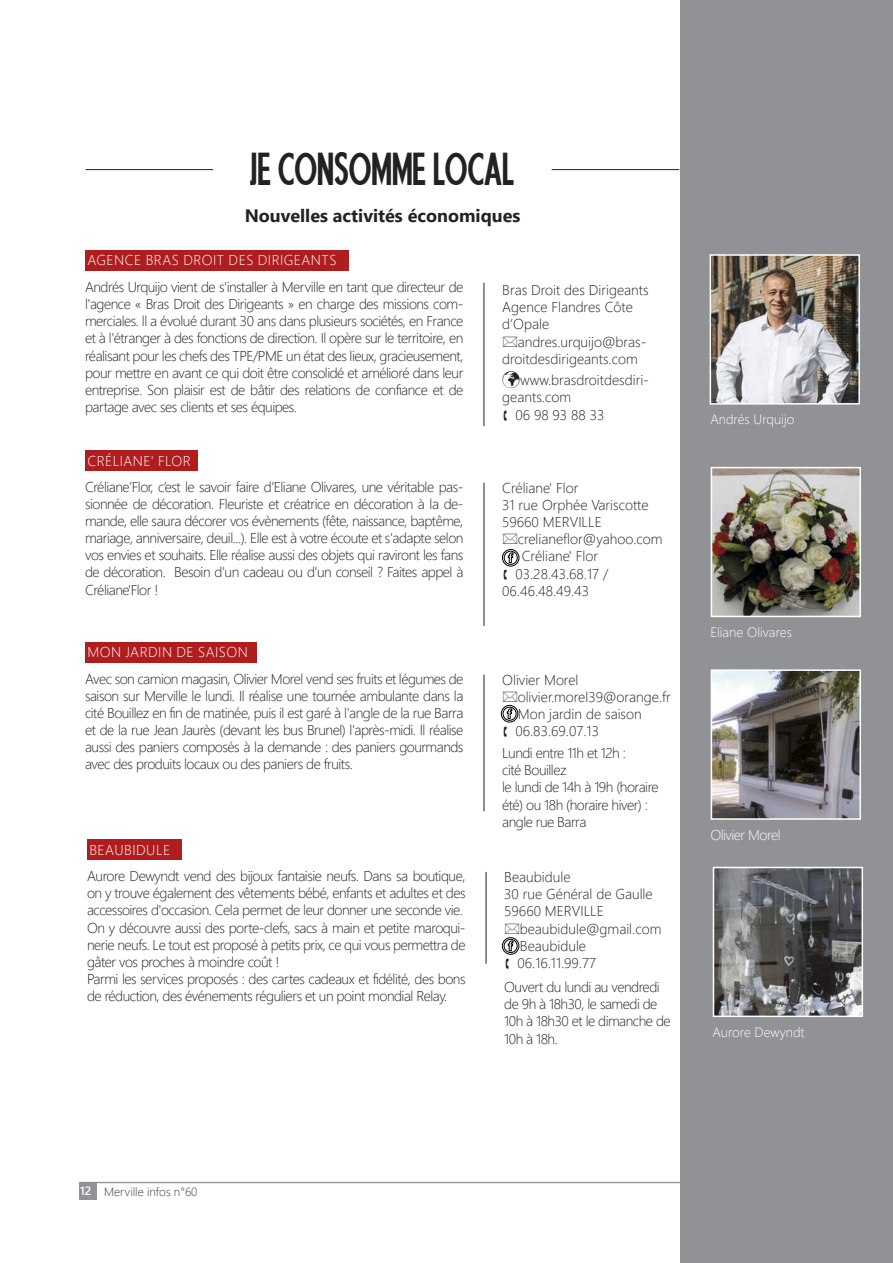
<style>
.page{position:relative;width:893px;height:1263px;background:#fff}
.page>*{position:absolute;margin:0;border:0;box-sizing:border-box;transform-origin:0 0}
.t1{font:45px "Fundamental Brigade Condensed";color:#222221}
.t2{font:700 18px "Segoe UI";color:#222221}
.t3{font:300 14.25px/17.1px "Segoe UI";letter-spacing:-.035em;color:#222221;text-align:justify}
.t4{font:300 14.25px/17.1px "Segoe UI";color:#222221}
.t5{font:300 14.25px "Segoe UI";letter-spacing:.035em;color:#fff}
.t6{font:300 14.25px "Segoe UI";letter-spacing:-.035em;color:#fff}
.t7{font:300 13.5px "Segoe UI";color:#fff}
.t8{font:300 12px "Segoe UI";color:#363636}
.s1{font-weight:600;color:#fff}
</style>
<div class="page">
<div style="left:84px;top:1183px;width:13px;height:17px;background:#919295"></div>
<hr style="left:79px;top:1182px;width:725px;height:1px;background:#919295">
<div style="left:79px;top:1182px;width:13px;height:17px;background:#919295"></div>
<div style="left:680px;top:0;width:213px;height:1263px;background:#919295"></div>
<div style="left:85px;top:251px;width:264px;height:20px;background:#af1d1f"></div>
<hr style="left:86px;top:169px;width:127px;height:1px;background:#222221">
<hr style="left:552px;top:169px;width:127px;height:1px;background:#222221">
<img style="left:713px;top:257px;width:144px;height:145px">
<div style="left:710px;top:254px;width:150px;height:151px;border:2px solid #fff"></div>
<hr style="left:484px;top:283px;width:1px;height:143px;background:#222221">
<hr style="left:484px;top:483px;width:1px;height:143px;background:#222221">
<img style="left:714px;top:470px;width:144px;height:144px">
<div style="left:711px;top:467px;width:150px;height:150px;border:2px solid #fff"></div>
<div style="left:85px;top:450px;width:113px;height:21px;background:#af1d1f"></div>
<hr style="left:484px;top:674px;width:1px;height:137px;background:#222221">
<img style="left:714px;top:672px;width:144px;height:145px">
<div style="left:711px;top:669px;width:150px;height:151px;border:2px solid #fff"></div>
<div style="left:85px;top:642px;width:171px;height:20px;background:#af1d1f"></div>
<hr style="left:486px;top:872px;width:1px;height:92px;background:#222221">
<img style="left:716px;top:870px;width:144px;height:144px">
<div style="left:713px;top:867px;width:150px;height:150px;border:2px solid #fff"></div>
<div style="left:87px;top:840px;width:95px;height:20px;background:#af1d1f"></div>
<svg style="left:502px;top:549px;width:17px;height:18px"></svg>
<svg style="left:501px;top:704px;width:17px;height:19px"></svg>
<svg style="left:502px;top:937px;width:17px;height:18px"></svg>
<p class="t1" style="left:250px;top:143px;width:265px">JE CONSOMME LOCAL</p>
<p class="t2" style="left:245px;top:198px;width:277px">Nouvelles activités économiques</p>
<p class="t5" style="left:87px;top:247px;width:250px">AGENCE BRAS DROIT DES DIRIGEANTS</p>
<p class="t3" style="left:85px;top:277px;width:380px">Andrés Urquijo vient de s'installer à Merville en tant que directeur de l'agence « Bras Droit des Dirigeants » en charge des missions com&shy;merciales. ll a évolué durant 30 ans dans plusieurs sociétés, en France et à l'étranger à des fonctions de direction. Il opère sur le territoire, en réalisant pour les chefs des TPE/PME un état des lieux, gracieusement, pour mettre en avant ce qui doit être consolidé et amélioré dans leur entreprise. Son plaisir est de bâtir des relations de confiance et de partage avec ses clients et ses équipes.</p>
<p class="t5" style="left:87px;top:447px;width:105px">CRÉLIANE' FLOR</p>
<p class="t4" style="left:502px;top:280px;width:148px">Bras Droit des Dirigeants<br>Agence Flandres Côte d’Opale</p>
<p class="t4" style="left:502px;top:332px;width:146px;text-indent:15px">andres.urquijo@bras&shy;droitdesdirigeants.com</p>
<p class="t4" style="left:502px;top:370px;width:148px">✓www.brasdroitdesdiri&shy;geants.com</p>
<p class="t3" style="left:515px;top:404px;width:91px">06 98 93 88 33</p>
<p class="t3" style="left:85px;top:477px;width:380px">Créliane’Flor, c’est le savoir faire d’Eliane Olivares, une véritable pas&shy;sionnée de décoration. Fleuriste et créatrice en décoration à la de&shy;mande, elle saura décorer vos évènements (fête, naissance, baptême, mariage, anniversaire, deuil...). Elle est à votre écoute et s'adapte selon vos envies et souhaits. Elle réalise aussi des objets qui raviront les fans de décoration. Besoin d'un cadeau ou d'un conseil ? Faites appel à Créliane'Flor !</p>
<p class="t4" style="left:502px;top:478px;width:78px">Créliane' Flor</p>
<p class="t4" style="left:502px;top:495px;width:148px">31 rue Orphée Variscotte</p>
<p class="t4" style="left:502px;top:512px;width:101px">59660 MERVILLE</p>
<p class="t4" style="left:518px;top:529px;width:146px">crelianeflor@yahoo.com</p>
<p class="t4" style="left:522px;top:546px;width:78px">Créliane' Flor</p>
<p class="t4" style="left:502px;top:563px;width:108px;text-indent:13px">03.28.43.68.17 /<br>06.46.48.49.43</p>
<p class="t5" style="left:87px;top:639px;width:162px">MON JARDIN DE SAISON</p>
<p class="t3" style="left:85px;top:669px;width:380px">Avec son camion magasin, Olivier Morel vend ses fruits et légumes de saison sur Merville le lundi. Il réalise une tournée ambulante dans la cité Bouillez en fin de matinée, puis il est garé à l'angle de la rue Barra et de la rue Jean Jaurès (devant les bus Brunel) l'après-midi. Il réalise aussi des paniers composés à la demande : des paniers gourmands avec des produits locaux ou des paniers de fruits.</p>
<p class="t4" style="left:502px;top:670px;width:78px">Olivier Morel</p>
<p class="t4" style="left:518px;top:687px;width:155px">olivier.morel39@orange.fr</p>
<p class="t4" style="left:518px;top:704px;width:125px">Mon jardin de saison</p>
<p class="t3" style="left:515px;top:721px;width:85px">06.83.69.07.13</p>
<p class="t3" style="left:502px;top:743px;width:125px">Lundi entre 11h et 12h :</p>
<p class="t3" style="left:502px;top:760px;width:66px">cité Bouillez</p>
<p class="t3" style="left:502px;top:777px;width:158px;text-align:left">le lundi de 14h à 19h (horaire été) ou 18h (horaire hiver) : angle rue Barra</p>
<p class="t5" style="left:89px;top:836px;width:82px">BEAUBIDULE</p>
<p class="t3" style="left:87px;top:866px;width:380px">Aurore Dewyndt vend des bijoux fantaisie neufs. Dans sa boutique, on y trouve également des vêtements bébé, enfants et adultes et des accessoires d'occasion. Cela permet de leur donner une seconde vie.</p>
<p class="t3" style="left:87px;top:917px;width:380px">On y découvre aussi des porte-clefs, sacs à main et petite maroqui&shy;nerie neufs. Le tout est proposé à petits prix, ce qui vous permettra de gâter vos proches à moindre coût !</p>
<p class="t3" style="left:87px;top:969px;width:380px">Parmi les services proposés : des cartes cadeaux et fidélité, des bons de réduction, des événements réguliers et un point mondial Relay.</p>
<p class="t4" style="left:504px;top:867px;width:68px">Beaubidule</p>
<p class="t4" style="left:504px;top:884px;width:150px">30 rue Général de Gaulle</p>
<p class="t4" style="left:504px;top:901px;width:101px">59660 MERVILLE</p>
<p class="t4" style="left:520px;top:918px;width:143px">beaubidule@gmail.com</p>
<p class="t4" style="left:520px;top:936px;width:68px">Beaubidule</p>
<p class="t3" style="left:517px;top:953px;width:80px">06.16.11.99.77</p>
<p class="t3" style="left:504px;top:977px;width:168px;text-align:left">Ouvert du lundi au vendredi de 9h à 18h30, le samedi de<br>10h à 18h30 et le dimanche de<br>10h à 18h.</p>
<p class="t7" style="left:710px;top:407px;width:86px">Andrés Urquijo</p>
<p class="t7" style="left:710px;top:619px;width:83px">Eliane Olivares</p>
<p class="t6" style="left:710px;top:822px;width:72px">Olivier Morel</p>
<p class="t7" style="left:712px;top:1019px;width:94px">Aurore Dewyndt</p>
<p class="t8" style="left:80px;top:1180px;width:119px"><span class="s1">12</span> Merville infos n°60</p>
</div>
